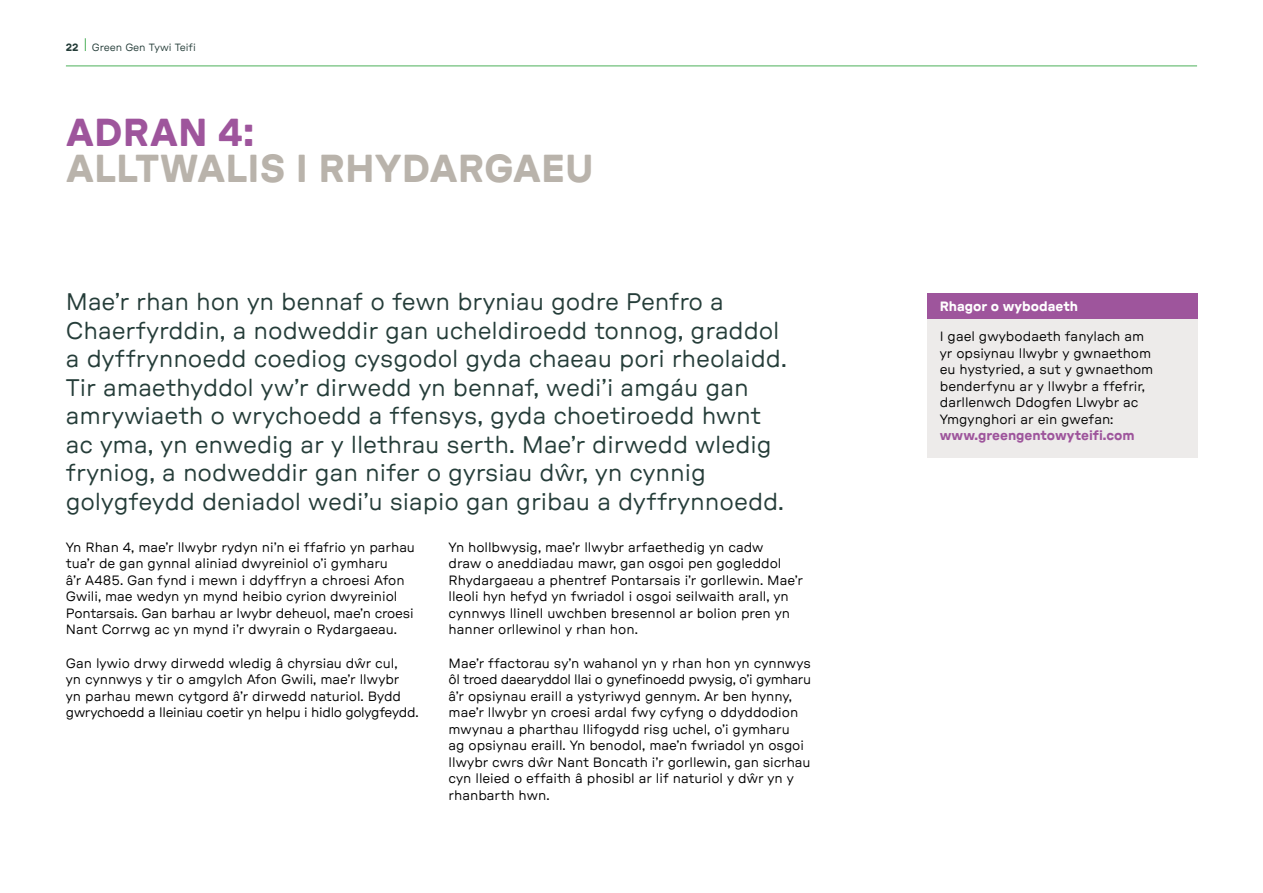
<style>
.page{position:relative;width:1263px;height:893px;background:#fff}
.page>*{position:absolute;margin:0;border:0;box-sizing:border-box;transform-origin:0 0}
.t1{font:700 expanded 39px "GT Pressura";letter-spacing:.005em;color:#b9b3ab}
.t2{font:700 expanded 39px "GT Pressura";letter-spacing:.005em;color:#9e559c}
.t3{font:24px/28.5px "GT Pressura Extended Text";color:#253d39}
.t4{font:13.5px/16.5px "GT Pressura Extended Text";letter-spacing:-.005em;color:#000}
.t5{font:700 expanded 13.5px "GT Pressura";color:#9e559c}
.t6{font:700 expanded 13.5px "GT Pressura";color:#fff}
.t7{font:10.5px "GT Pressura Extended Text";letter-spacing:-.005em;color:#253d39}
.s1{font-family:"GT Pressura";font-weight:700;font-stretch:expanded}
</style>
<div class="page">
<div style="left:927px;top:293px;width:270px;height:26px;background:#9e559c"></div>
<div style="left:927px;top:319px;width:270px;height:138px;background:#edebea"></div>
<svg style="left:85px;top:38px;width:1px;height:13px"></svg>
<hr style="left:66px;top:66px;width:1131px;height:1px;background:#4db05b">
<p class="t7" style="left:66px;top:41px;width:131px"><span class="s1">22</span> Green Gen Tywi Teifi</p>
<h1 class="t2" style="left:66px;top:109px;width:189px">ADRAN 4:</h1>
<h1 class="t1" style="left:66px;top:145px;width:529px">ALLTWALIS I RHYDARGAEU</h1>
<p class="t3" style="left:66px;top:287px;width:722px">Mae’r rhan hon yn bennaf o fewn bryniau godre Penfro a Chaerfyrddin, a nodweddir gan ucheldiroedd tonnog, graddol a dyffrynnoedd coediog cysgodol gyda chaeau pori rheolaidd.<br>Tir amaethyddol yw’r dirwedd yn bennaf, wedi’i amgáu gan amrywiaeth o wrychoedd a ffensys, gyda choetiroedd hwnt ac yma, yn enwedig ar y llethrau serth. Mae’r dirwedd wledig fryniog, a nodweddir gan nifer o gyrsiau dŵr, yn cynnig golygfeydd deniadol wedi’u siapio gan gribau a dyffrynnoedd.</p>
<p class="t6" style="left:940px;top:298px;width:140px">Rhagor o wybodaeth</p>
<p class="t4" style="left:940px;top:328px;width:215px">I gael gwybodaeth fanylach am yr opsiynau llwybr y gwnaethom eu hystyried, a sut y gwnaethom benderfynu ar y llwybr a ffefrir, darllenwch Ddogfen Llwybr ac<br>Ymgynghori ar ein gwefan:</p>
<p class="t5" style="left:940px;top:427px;width:196px">www.greengentowyteifi.com</p>
<p class="t4" style="left:66px;top:539px;width:351px">Yn Rhan 4, mae’r llwybr rydyn ni’n ei ffafrio yn parhau tua’r de gan gynnal aliniad dwyreiniol o’i gymharu<br>â’r A485. Gan fynd i mewn i ddyffryn a chroesi Afon Gwili, mae wedyn yn mynd heibio cyrion dwyreiniol Pontarsais. Gan barhau ar lwybr deheuol, mae’n croesi Nant Corrwg ac yn mynd i’r dwyrain o Rydargaeau.</p>
<p class="t4" style="left:66px;top:655px;width:354px">Gan lywio drwy dirwedd wledig â chyrsiau dŵr cul,<br>yn cynnwys y tir o amgylch Afon Gwili, mae’r llwybr<br>yn parhau mewn cytgord â’r dirwedd naturiol. Bydd gwrychoedd a lleiniau coetir yn helpu i hidlo golygfeydd.</p>
<p class="t4" style="left:449px;top:539px;width:356px">Yn hollbwysig, mae’r llwybr arfaethedig yn cadw<br>draw o aneddiadau mawr, gan osgoi pen gogleddol Rhydargaeau a phentref Pontarsais i’r gorllewin. Mae’r lleoli hyn hefyd yn fwriadol i osgoi seilwaith arall, yn cynnwys llinell uwchben bresennol ar bolion pren yn hanner orllewinol y rhan hon.</p>
<p class="t4" style="left:449px;top:655px;width:364px">Mae’r ffactorau sy’n wahanol yn y rhan hon yn cynnwys ôl troed daearyddol llai o gynefinoedd pwysig, o’i gymharu â’r opsiynau eraill a ystyriwyd gennym. Ar ben hynny, mae’r llwybr yn croesi ardal fwy cyfyng o ddyddodion mwynau a pharthau llifogydd risg uchel, o’i gymharu<br>ag opsiynau eraill. Yn benodol, mae’n fwriadol yn osgoi llwybr cwrs dŵr Nant Boncath i’r gorllewin, gan sicrhau cyn lleied o effaith â phosibl ar lif naturiol y dŵr yn y rhanbarth hwn.</p>
</div>
